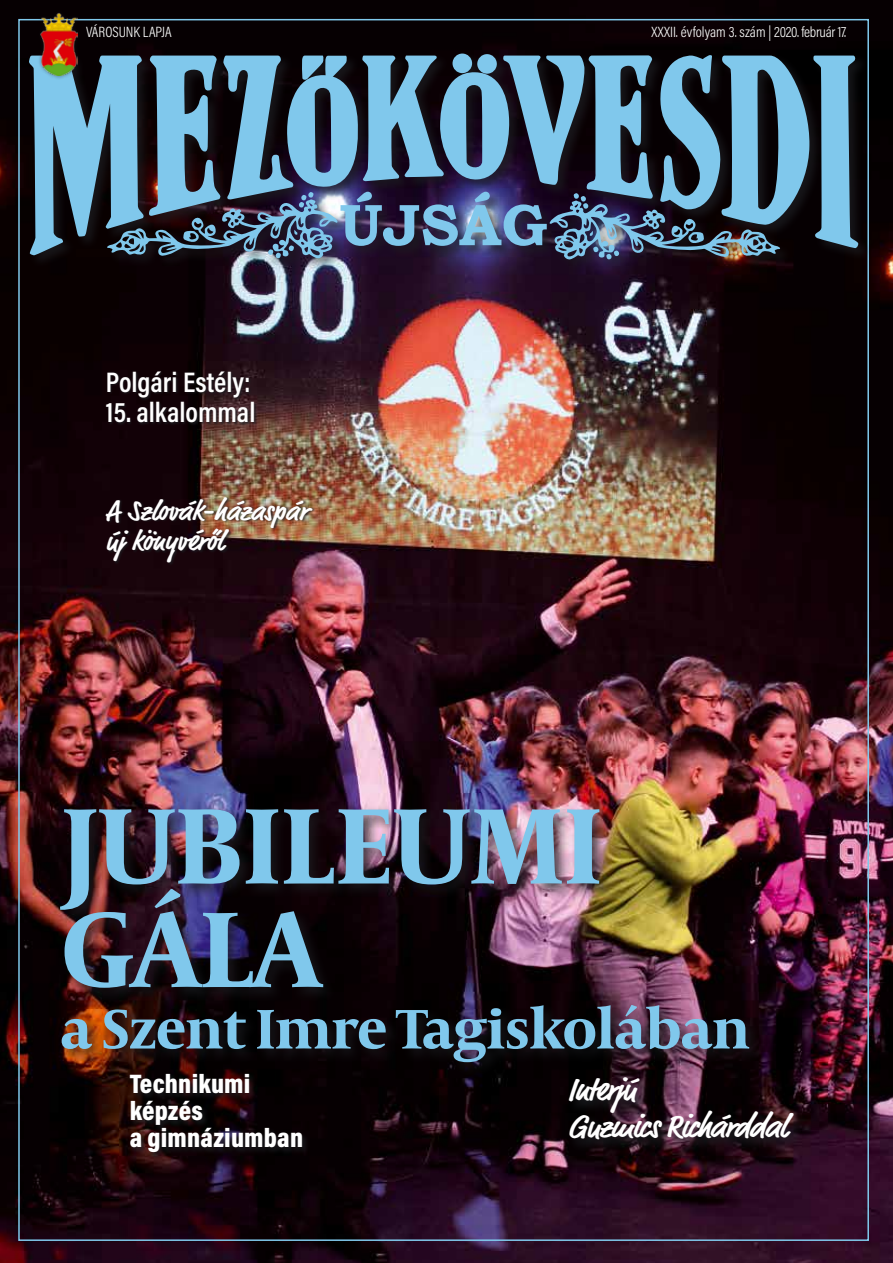
<style>
.page{position:relative;width:893px;height:1263px;background:#fff}
.page>*{position:absolute;margin:0;border:0;box-sizing:border-box;transform-origin:0 0}
.t1{font:700 109.5px/103.5px "Capitolium News 2";letter-spacing:-.01em;color:#80c8ec}
.t2{font:700 57px "Capitolium News 2";letter-spacing:-.02em;color:#80c8ec}
.t3{font:700 33px/37.5px "Market Pro";letter-spacing:-.03em;color:#fff}
.t4{font:700 28.5px/30.5px "Market Pro";color:#fff}
.t5{font:600 28.5px "Acumin Pro Cond";color:#fff}
.t6{font:900 27px/27px "Acumin Pro Cond";letter-spacing:.01em;color:#fff}
.t7{font:300 15px "Acumin Pro Cond";color:#fff}
</style>
<div class="page">
<img style="left:0;top:0;width:893px;height:1263px">
<div style="left:27px;top:52px;width:845px;height:221px;background:#1b1c20;opacity:.75"></div>
<svg style="left:28px;top:47px;width:830px;height:213px;background:#49677e"></svg>
<div style="left:37px;top:9px;width:45px;height:71px;background:#1b1c20;opacity:.5"></div>
<img style="left:40px;top:12px;width:38px;height:64px">
<div style="left:128px;top:1073px;width:181px;height:87px;background:#1b1c20;opacity:.85"></div>
<svg style="left:567px;top:1076px;width:240px;height:77px;background:#24131c"></svg>
<div style="left:106px;top:371px;width:151px;height:54px;background:#1b1c20;opacity:.75"></div>
<div style="left:56px;top:805px;width:708px;height:272px;background:#1b1c20;opacity:.75"></div>
<div style="left:106px;top:496px;width:210px;height:70px;background:#1b1c20;opacity:.75"></div>
<p class="t7" style="left:86px;top:22px;width:87px">VÁROSUNK LAPJA</p>
<p class="t7" style="left:652px;top:22px;width:196px">XXXII. évfolyam 3. szám | 2020. február 17.</p>
<h3 class="t5" style="left:106px;top:363px;width:146px">Polgári Estély:</h3>
<h3 class="t5" style="left:106px;top:394px;width:151px">15. alkalommal</h3>
<h3 class="t4" style="left:106px;top:496px;width:203px">A Szlovák-házaspár új könyvéről</h3>
<h1 class="t1" style="left:61px;top:789px;width:543px">JUBILEUMI<br>GÁLA</h1>
<h2 class="t2" style="left:60px;top:988px;width:692px">a Szent Imre Tagiskolában</h2>
<h3 class="t6" style="left:130px;top:1070px;width:175px">Technikumi képzés<br>a gimnáziumban</h3>
<h3 class="t3" style="left:568px;top:1071px;width:221px">Interjú<br>Guzmics Richárddal</h3>
</div>
